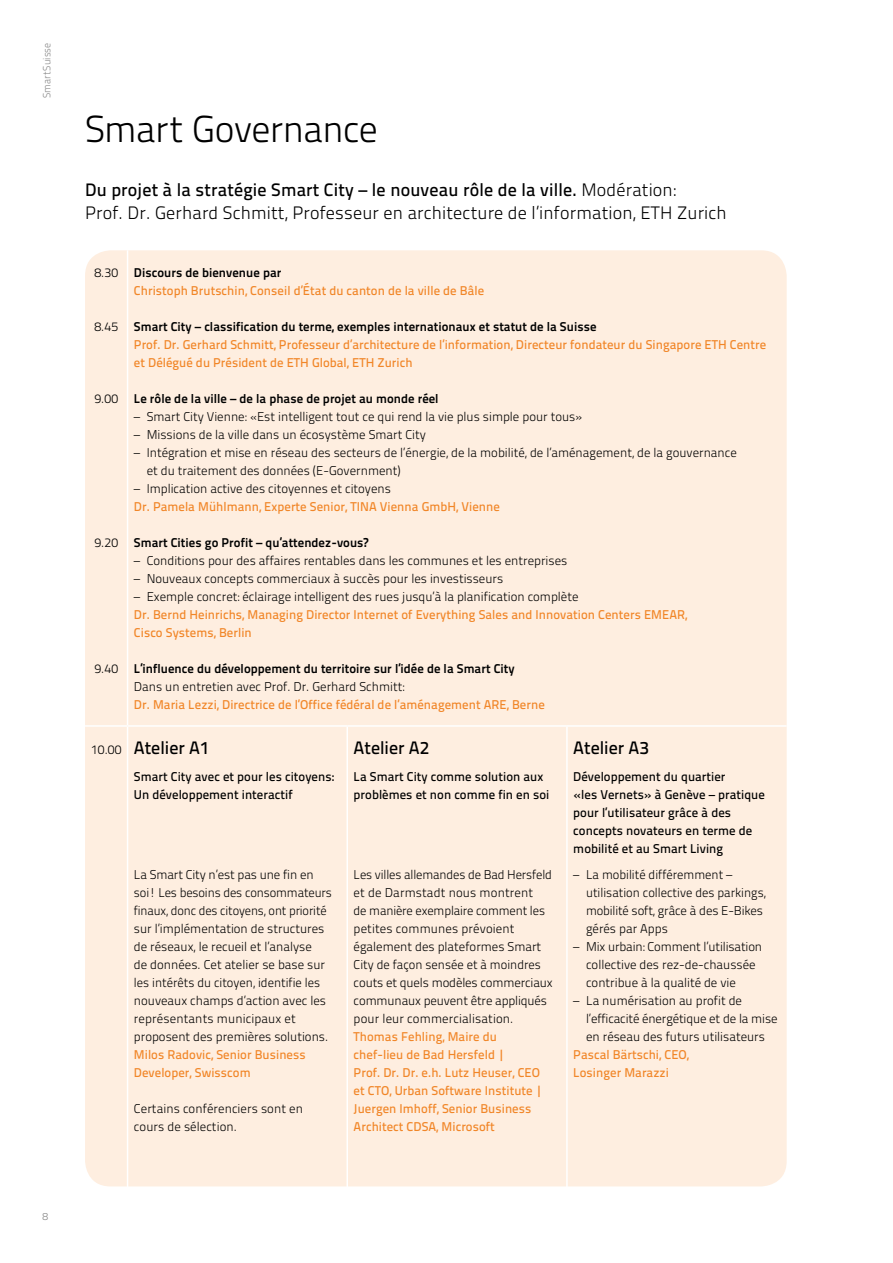
<style>
.page{position:relative;width:893px;height:1263px;background:#fff}
.page>*{position:absolute;margin:0;border:0;box-sizing:border-box;transform-origin:0 0}
.t1{font:37.5px "Titillium Text 25 L 250 wt";letter-spacing:-.015em;color:#000}
.t2{font:18px "Titillium Text 25 L 600 wt";letter-spacing:.01em;color:#000}
.t3{font:18px "Titillium Text 25 L 250 wt";letter-spacing:.01em;color:#000}
.t4{font:12.75px/18px "Titillium Text 25 L 250 wt";color:#000}
.t5{font:12.75px/18px "Titillium Text 25 L 600 wt";letter-spacing:.005em;color:#f18628}
.t6{font:12.75px/18px "Titillium Text 25 L 600 wt";letter-spacing:.005em;color:#000}
.t7{font:12.75px "Titillium Text 25 L 800 wt";letter-spacing:.005em;color:#000}
.t8{font:10.5px "Titillium Text 25 L 250 wt";letter-spacing:.015em;color:#878787;scale:.94 1}
.t9{font:10.5px "Titillium Text 25 L 250 wt";letter-spacing:.015em;color:#878787}
.s1{font-family:"Titillium Text 25 L 250 wt"}
.s2{font-family:"Titillium Text 25 L 250 wt";font-size:12.75px}
</style>
<div class="page">
<div style="left:85px;top:250px;width:702px;height:936px;background:#feeee0;border-radius:26px"></div>
<hr style="left:127px;top:250px;width:1px;height:475px;background:#fff">
<hr style="left:85px;top:725px;width:43px;height:2px;background:#fff">
<hr style="left:128px;top:725px;width:219px;height:2px;background:#fff">
<hr style="left:127px;top:727px;width:1px;height:460px;background:#fff">
<hr style="left:347px;top:725px;width:220px;height:2px;background:#fff">
<hr style="left:346px;top:727px;width:2px;height:460px;background:#fff">
<hr style="left:567px;top:725px;width:220px;height:2px;background:#fff">
<hr style="left:566px;top:727px;width:2px;height:460px;background:#fff">
<p class="t8" style="left:39px;top:98px;width:61px;rotate:-90deg">SmartSuisse</p>
<p class="t9" style="left:43px;top:1209px;width:7px">8</p>
<h1 class="t1" style="left:85px;top:102px;width:294px">Smart Governance</h1>
<h2 class="t2" style="left:85px;top:176px;width:592px">Du projet à la stratégie Smart City – le nouveau rôle de la ville. <span class="s1">Modération:</span></h2>
<h2 class="t3" style="left:85px;top:199px;width:643px">Prof. Dr. Gerhard Schmitt, Professeur en architecture de l’information, ETH Zurich</h2>
<p class="t7" style="left:134px;top:263px;width:149px">Discours de bienvenue par</p>
<p class="t5" style="left:134px;top:281px;width:352px">Christoph Brutschin, Conseil d’État du canton de la ville de Bâle</p>
<p class="t7" style="left:134px;top:317px;width:464px">Smart City – classification du terme, exemples internationaux et statut de la Suisse</p>
<p class="t5" style="left:134px;top:335px;width:634px">Prof. Dr. Gerhard Schmitt, Professeur d’architecture de l’information, Directeur fondateur du Singapore ETH Centre et Délégué du Président de ETH Global, ETH Zurich</p>
<p class="t7" style="left:134px;top:389px;width:306px">Le rôle de la ville – de la phase de projet au monde réel</p>
<p class="t4" style="left:134px;top:407px;width:450px">– Smart City Vienne: «Est intelligent tout ce qui rend la vie plus simple pour tous»</p>
<p class="t4" style="left:134px;top:425px;width:293px">– Missions de la ville dans un écosystème Smart City</p>
<p class="t4" style="left:147px;top:443px;width:592px;text-indent:-13px">– Intégration et mise en réseau des secteurs de l’énergie, de la mobilité, de l’aménagement, de la gouvernance et du traitement des données (E-Government)</p>
<p class="t4" style="left:134px;top:479px;width:259px">– Implication active des citoyennes et citoyens</p>
<p class="t5" style="left:134px;top:497px;width:367px">Dr. Pamela Mühlmann, Experte Senior, TINA Vienna GmbH, Vienne</p>
<p class="t7" style="left:134px;top:533px;width:236px">Smart Cities go Profit – qu’attendez-vous?</p>
<p class="t4" style="left:134px;top:551px;width:435px">– Conditions pour des affaires rentables dans les communes et les entreprises</p>
<p class="t4" style="left:134px;top:569px;width:371px">– Nouveaux concepts commerciaux à succès pour les investisseurs</p>
<p class="t4" style="left:134px;top:587px;width:446px">– Exemple concret: éclairage intelligent des rues jusqu’à la planification complète</p>
<p class="t5" style="left:134px;top:605px;width:555px">Dr. Bernd Heinrichs, Managing Director Internet of Everything Sales and Innovation Centers EMEAR,<br>Cisco Systems, Berlin</p>
<p class="t7" style="left:134px;top:659px;width:382px">L’influence du développement du territoire sur l’idée de la Smart City</p>
<p class="t4" style="left:134px;top:677px;width:272px">Dans un entretien avec Prof. Dr. Gerhard Schmitt:</p>
<p class="t5" style="left:134px;top:695px;width:412px">Dr. Maria Lezzi, Directrice de l’Office fédéral de l’aménagement ARE, Berne</p>
<h2 class="t2" style="left:91px;top:734px;width:120px"><span class="s2">10.00</span> Atelier A1</h2>
<p class="t6" style="left:134px;top:767px;width:202px">Smart City avec et pour les citoyens:<br>Un développement interactif</p>
<p class="t4" style="left:94px;top:263px;width:25px">8.30</p>
<p class="t4" style="left:94px;top:317px;width:25px">8.45</p>
<p class="t4" style="left:94px;top:389px;width:25px">9.00</p>
<p class="t4" style="left:94px;top:533px;width:25px">9.20</p>
<p class="t4" style="left:94px;top:659px;width:25px">9.40</p>
<h2 class="t2" style="left:354px;top:734px;width:77px">Atelier A2</h2>
<p class="t6" style="left:354px;top:767px;width:197px">La Smart City comme solution aux problèmes et non comme fin en soi</p>
<h2 class="t2" style="left:573px;top:734px;width:77px">Atelier A3</h2>
<p class="t6" style="left:573px;top:767px;width:193px">Développement du quartier<br>«les Vernets» à Genève – pratique pour l’utilisateur grâce à des concepts novateurs en terme de mobilité et au Smart Living</p>
<p class="t4" style="left:586px;top:865px;width:181px;text-indent:-13px">– La mobilité différemment – utilisation collective des parkings, mobilité soft, grâce à des E-Bikes gérés par Apps</p>
<p class="t4" style="left:586px;top:937px;width:178px;text-indent:-13px">– Mix urbain: Comment l’utilisation collective des rez-de-chaussée contribue à la qualité de vie</p>
<p class="t4" style="left:586px;top:991px;width:193px;text-indent:-13px">– La numérisation au profit de l’efficacité énergétique et de la mise en réseau des futurs utilisateurs</p>
<p class="t5" style="left:573px;top:1045px;width:117px">Pascal Bärtschi, CEO,<br>Losinger Marazzi</p>
<p class="t4" style="left:134px;top:865px;width:200px">La Smart City n’est pas une fin en soi! Les besoins des consommateurs finaux, donc des citoyens, ont priorité sur l’implémentation de structures de réseaux, le recueil et l’analyse<br>de données. Cet atelier se base sur les intérêts du citoyen, identifie les nouveaux champs d’action avec les représentants municipaux et proposent des premières solutions.</p>
<p class="t5" style="left:134px;top:1045px;width:173px">Milos Radovic, Senior Business<br>Developer, Swisscom</p>
<p class="t4" style="left:134px;top:1099px;width:171px">Certains conférenciers sont en cours de sélection.</p>
<p class="t4" style="left:354px;top:865px;width:201px">Les villes allemandes de Bad Hersfeld et de Darmstadt nous montrent<br>de manière exemplaire comment les petites communes prévoient également des plateformes Smart<br>City de façon sensée et à moindres couts et quels modèles commerciaux communaux peuvent être appliqués pour leur commercialisation.</p>
<p class="t5" style="left:354px;top:1027px;width:190px">Thomas Fehling, Maire du chef-lieu de Bad Hersfeld |<br>Prof. Dr. Dr. e.h. Lutz Heuser, CEO et CTO, Urban Software Institute |<br>Juergen Imhoff, Senior Business<br>Architect CDSA, Microsoft</p>
</div>
